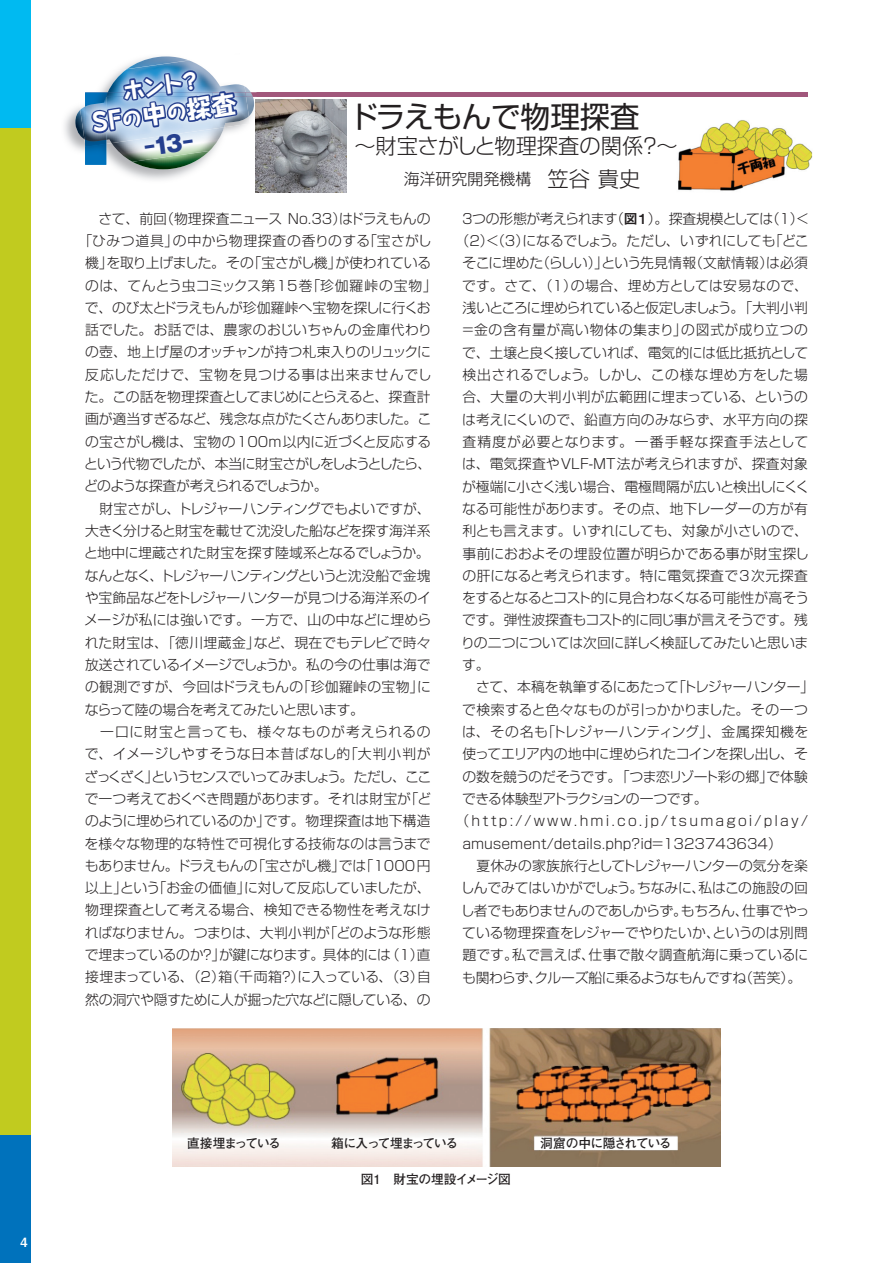
<style>
.page{position:relative;width:893px;height:1263px;background:#fff}
.page>*{position:absolute;margin:0;border:0;box-sizing:border-box;transform-origin:0 0}
.t1{font:29.7px "Shin Go Pro";letter-spacing:-.015em;color:#231f20}
.t2{font:800 24.75px "Taka Hand Std";color:#fff}
.t3{font:800 21.75px "Taka Hand Std";color:#fff}
.t4{font:800 21.75px "Gothic MB101 Pro";color:#253f8e}
.t5{font:300 21.3px "Shin Go Pro";color:#231f20}
.t6{font:300 15.9px "Shin Go Pro";color:#231f20}
.t7{font:300 13.8px "Shin Go Pro";letter-spacing:-.01em;color:#231f20}
.t8{font:300 13.8px "Shin Go Pro";letter-spacing:-.03em;color:#231f20}
.t9{font:300 13.8px "Shin Go Pro";letter-spacing:.01em;color:#231f20}
.t10{font:300 13.8px "Shin Go Pro";letter-spacing:-.035em;color:#231f20}
.t11{font:300 13.8px "Shin Go Pro";letter-spacing:.025em;color:#231f20}
.t12{font:300 13.8px "Shin Go Pro";letter-spacing:-.04em;color:#231f20}
.t13{font:300 13.8px "Shin Go Pro";letter-spacing:.02em;color:#231f20}
.t14{font:300 13.8px "Shin Go Pro";letter-spacing:.015em;color:#231f20}
.t15{font:300 13.8px "Shin Go Pro";letter-spacing:.05em;color:#231f20}
.t16{font:300 13.8px "Shin Go Pro";letter-spacing:-.07em;color:#231f20}
.t17{font:300 13.8px "Shin Go Pro";letter-spacing:-.045em;color:#231f20}
.t18{font:300 13.8px "Shin Go Pro";letter-spacing:.155em;color:#231f20}
.t19{font:300 13.8px "Shin Go Pro";letter-spacing:-.11em;color:#231f20}
.t20{font:300 13.8px "Shin Go Pro";letter-spacing:-.055em;color:#231f20}
.t21{font:300 13.8px "Shin Go Pro";letter-spacing:-.09em;color:#231f20}
.t22{font:300 13.8px "Shin Go Pro";letter-spacing:.04em;color:#231f20}
.t23{font:300 13.8px "Shin Go Pro";letter-spacing:.035em;color:#231f20}
.t24{font:300 13.8px "Shin Go Pro";letter-spacing:.03em;color:#231f20}
.t25{font:300 13.8px "Shin Go Pro";letter-spacing:.045em;color:#231f20}
.t26{font:300 13.8px "Shin Go Pro";letter-spacing:.075em;color:#231f20}
.t27{font:300 13.8px "Shin Go Pro";letter-spacing:.055em;color:#231f20}
.t28{font:700 12.75px "Futo Go B101 Pro";letter-spacing:-.085em;color:#231f20}
.t29{font:700 12.75px "Futo Go B101 Pro";letter-spacing:-.05em;color:#231f20}
.t30{font:700 12.75px "Futo Go B101 Pro";letter-spacing:-.065em;color:#231f20}
.t31{font:12.75px "Midashi Go Pro MB31";color:#fff}
.s1{font-size:20.1px}
.s2{font-size:21.3px}
.s3{font-family:"Midashi Go Pro MB31";font-weight:400}
</style>
<div class="page">
<div style="left:0;top:0;width:30px;height:1263px;background:#c1cb1f"></div>
<div style="left:0;top:0;width:30px;height:128px;background:#00baf1"></div>
<div style="left:0;top:1135px;width:30px;height:128px;background:#0072bc"></div>
<img style="left:678px;top:120px;width:135px;height:71px">
<div style="left:85px;top:92px;width:723px;height:5px;background:#a1577b"></div>
<img style="left:64px;top:109px;width:192px;height:75px">
<img style="left:132px;top:165px;width:77px;height:4px">
<img style="left:76px;top:56px;width:114px;height:88px">
<img style="left:80px;top:61px;width:125px;height:82px">
<img style="left:85px;top:69px;width:171px;height:96px">
<img style="left:256px;top:100px;width:90px;height:92px">
<img style="left:173px;top:1028px;width:547px;height:138px">
<p class="t31" style="left:21px;top:1231px;width:9px">4</p>
<h3 class="t3" style="left:121px;top:76px;width:80px;rotate:-8deg">ホント？</h3>
<h2 class="t2" style="left:90px;top:106px;width:147px;rotate:-8deg">SF<span class="s1">の</span>中<span class="s1">の</span>探査</h2>
<h3 class="t4" style="left:142px;top:130px;width:51px;rotate:-8deg">︲13︲</h3>
<h1 class="t1" style="left:348px;top:92px;width:293px">ドラえもんで物理探査</h1>
<h3 class="t5" style="left:354px;top:129px;width:325px">～財宝さがしと物理探査の関係？～</h3>
<p class="t6" style="left:404px;top:166px;width:238px">海洋研究開発機構　<span class="s2">笠谷 貴史</span></p>
<p class="t7" style="left:85px;top:207px;width:347px">　さて、前回（物理探査ニュース No.33）はドラえもんの</p>
<p class="t22" style="left:79px;top:229px;width:354px">「ひみつ道具」の中から物理探査の香りのする「宝さがし</p>
<p class="t7" style="left:85px;top:252px;width:348px">機」を取り上げました。その「宝さがし機」が使われている</p>
<p class="t23" style="left:85px;top:274px;width:353px">のは、てんとう虫コミックス第15巻「珍伽羅峠の宝物」</p>
<p class="t7" style="left:85px;top:296px;width:347px">で、のび太とドラえもんが珍伽羅峠へ宝物を探しに行くお</p>
<p class="t11" style="left:85px;top:319px;width:348px">話でした。お話では、農家のおじいちゃんの金庫代わり</p>
<p class="t7" style="left:85px;top:341px;width:347px">の壺、地上げ屋のオッチャンが持つ札束入りのリュックに</p>
<p class="t27" style="left:85px;top:363px;width:348px">反応しただけで、宝物を見つける事は出来ませんでし</p>
<p class="t12" style="left:85px;top:385px;width:347px">た。この話を物理探査としてまじめにとらえると、探査計</p>
<p class="t8" style="left:85px;top:408px;width:348px">画が適当すぎるなど、残念な点がたくさんありました。こ</p>
<p class="t7" style="left:85px;top:430px;width:348px">の宝さがし機は、宝物の100m以内に近づくと反応する</p>
<p class="t21" style="left:84px;top:452px;width:348px">という代物でしたが、本当に財宝さがしをしようとしたら、</p>
<p class="t16" style="left:84px;top:475px;width:245px">どのような探査が考えられるでしょうか。</p>
<p class="t7" style="left:85px;top:497px;width:347px">　財宝さがし、トレジャーハンティングでもよいですが、</p>
<p class="t7" style="left:85px;top:519px;width:347px">大きく分けると財宝を載せて沈没した船などを探す海洋系</p>
<p class="t7" style="left:84px;top:542px;width:347px">と地中に埋蔵された財宝を探す陸域系となるでしょうか。</p>
<p class="t16" style="left:85px;top:564px;width:347px">なんとなく、トレジャーハンティングというと沈没船で金塊</p>
<p class="t7" style="left:85px;top:586px;width:348px">や宝飾品などをトレジャーハンターが見つける海洋系のイ</p>
<p class="t9" style="left:84px;top:609px;width:348px">メージが私には強いです。一方で、山の中などに埋めら</p>
<p class="t9" style="left:85px;top:631px;width:347px">れた財宝は、「徳川埋蔵金」など、現在でもテレビで時々</p>
<p class="t8" style="left:85px;top:653px;width:347px">放送されているイメージでしょうか。私の今の仕事は海で</p>
<p class="t11" style="left:85px;top:676px;width:347px">の観測ですが、今回はドラえもんの「珍伽羅峠の宝物」に</p>
<p class="t8" style="left:85px;top:698px;width:281px">ならって陸の場合を考えてみたいと思います。</p>
<p class="t15" style="left:85px;top:720px;width:347px">　一口に財宝と言っても、様々なものが考えられるの</p>
<p class="t25" style="left:85px;top:743px;width:347px">で、イメージしやすそうな日本昔ばなし的「大判小判が</p>
<p class="t19" style="left:85px;top:765px;width:348px">ざっくざく」というセンスでいってみましょう。ただし、ここ</p>
<p class="t7" style="left:85px;top:787px;width:348px">で一つ考えておくべき問題があります。それは財宝が「ど</p>
<p class="t7" style="left:85px;top:810px;width:347px">のように埋められているのか」です。物理探査は地下構造</p>
<p class="t14" style="left:85px;top:832px;width:348px">を様々な物理的な特性で可視化する技術なのは言うまで</p>
<p class="t7" style="left:85px;top:854px;width:347px">もありません。ドラえもんの「宝さがし機」では「1000円</p>
<p class="t7" style="left:85px;top:876px;width:347px">以上」という「お金の価値」に対して反応していましたが、</p>
<p class="t9" style="left:85px;top:899px;width:347px">物理探査として考える場合、検知できる物性を考えなけ</p>
<p class="t7" style="left:85px;top:921px;width:347px">ればなりません。つまりは、大判小判が「どのような形態</p>
<p class="t8" style="left:85px;top:943px;width:347px">で埋まっているのか？」が鍵になります。具体的には （1）直</p>
<p class="t7" style="left:85px;top:966px;width:347px">接埋まっている、（2）箱（千両箱？）に入っている、（3）自</p>
<p class="t10" style="left:85px;top:988px;width:347px">然の洞穴や隠すために人が掘った穴などに隠している、の</p>
<p class="t12" style="left:460px;top:207px;width:349px">３つの形態が考えられます（<span class="s3">図１</span>）。探査規模としては（1）&lt;</p>
<p class="t8" style="left:455px;top:229px;width:355px">（2）&lt;（3）になるでしょう。ただし、いずれにしても「どこ</p>
<p class="t7" style="left:462px;top:252px;width:347px">そこに埋めた（らしい）」という先見情報（文献情報）は必須</p>
<p class="t11" style="left:462px;top:274px;width:347px">です。さて、（1）の場合、埋め方としては安易なので、</p>
<p class="t20" style="left:462px;top:296px;width:347px">浅いところに埋められていると仮定しましょう。「大判小判</p>
<p class="t15" style="left:461px;top:319px;width:348px">＝金の含有量が高い物体の集まり」の図式が成り立つの</p>
<p class="t17" style="left:462px;top:341px;width:347px">で、土壌と良く接していれば、電気的には低比抵抗として</p>
<p class="t24" style="left:462px;top:363px;width:347px">検出されるでしょう。しかし、この様な埋め方をした場</p>
<p class="t13" style="left:462px;top:386px;width:347px">合、大量の大判小判が広範囲に埋まっている、というの</p>
<p class="t11" style="left:462px;top:408px;width:347px">は考えにくいので、鉛直方向のみならず、水平方向の探</p>
<p class="t26" style="left:462px;top:430px;width:347px">査精度が必要となります。一番手軽な探査手法として</p>
<p class="t7" style="left:462px;top:453px;width:347px">は、電気探査やVLF-MT法が考えられますが、探査対象</p>
<p class="t7" style="left:462px;top:475px;width:349px">が極端に小さく浅い場合、電極間隔が広いと検出しにくく</p>
<p class="t9" style="left:462px;top:497px;width:347px">なる可能性があります。その点、地下レーダーの方が有</p>
<p class="t14" style="left:462px;top:520px;width:347px">利とも言えます。いずれにしても、対象が小さいので、</p>
<p class="t9" style="left:462px;top:542px;width:348px">事前におおよその埋設位置が明らかである事が財宝探し</p>
<p class="t7" style="left:462px;top:564px;width:347px">の肝になると考えられます。特に電気探査で3次元探査</p>
<p class="t7" style="left:462px;top:587px;width:349px">をするとなるとコスト的に見合わなくなる可能性が高そう</p>
<p class="t10" style="left:462px;top:609px;width:347px">です。弾性波探査もコスト的に同じ事が言えそうです。残</p>
<p class="t7" style="left:461px;top:631px;width:349px">りの二つについては次回に詳しく検証してみたいと思いま</p>
<p class="t7" style="left:462px;top:653px;width:29px">す。</p>
<p class="t10" style="left:462px;top:676px;width:353px">　さて、本稿を執筆するにあたって「トレジャーハンター」</p>
<p class="t11" style="left:462px;top:698px;width:347px">で検索すると色々なものが引っかかりました。その一つ</p>
<p class="t13" style="left:462px;top:720px;width:348px">は、その名も「トレジャーハンティング」、金属探知機を</p>
<p class="t12" style="left:462px;top:743px;width:347px">使ってエリア内の地中に埋められたコインを探し出し、そ</p>
<p class="t10" style="left:462px;top:765px;width:347px">の数を競うのだそうです。「つま恋リゾート彩の郷」で体験</p>
<p class="t17" style="left:462px;top:787px;width:247px">できる体験型アトラクションの一つです。</p>
<p class="t18" style="left:455px;top:810px;width:354px">（http://www.hmi.co.jp/tsumagoi/play/</p>
<p class="t7" style="left:462px;top:832px;width:321px">amusement/details.php?id=1323743634）</p>
<p class="t7" style="left:462px;top:854px;width:347px">　夏休みの家族旅行としてトレジャーハンターの気分を楽</p>
<p class="t7" style="left:461px;top:877px;width:349px">しんでみてはいかがでしょう。ちなみに、私はこの施設の回</p>
<p class="t8" style="left:461px;top:899px;width:350px">し者でもありませんのであしからず。もちろん、仕事でやっ</p>
<p class="t7" style="left:462px;top:921px;width:347px">ている物理探査をレジャーでやりたいか、というのは別問</p>
<p class="t9" style="left:462px;top:944px;width:347px">題です。私で言えば、仕事で散々調査航海に乗っているに</p>
<p class="t10" style="left:462px;top:966px;width:341px">も関わらず、クルーズ船に乗るようなもんですね（苦笑）。</p>
<p class="t28" style="left:187px;top:1133px;width:95px">直接埋まっている</p>
<p class="t28" style="left:331px;top:1133px;width:128px">箱に入って埋まっている</p>
<p class="t30" style="left:540px;top:1133px;width:133px">洞窟の中に隠されている</p>
<p class="t29" style="left:361px;top:1169px;width:152px">図1　財宝の埋設イメージ図</p>
</div>
